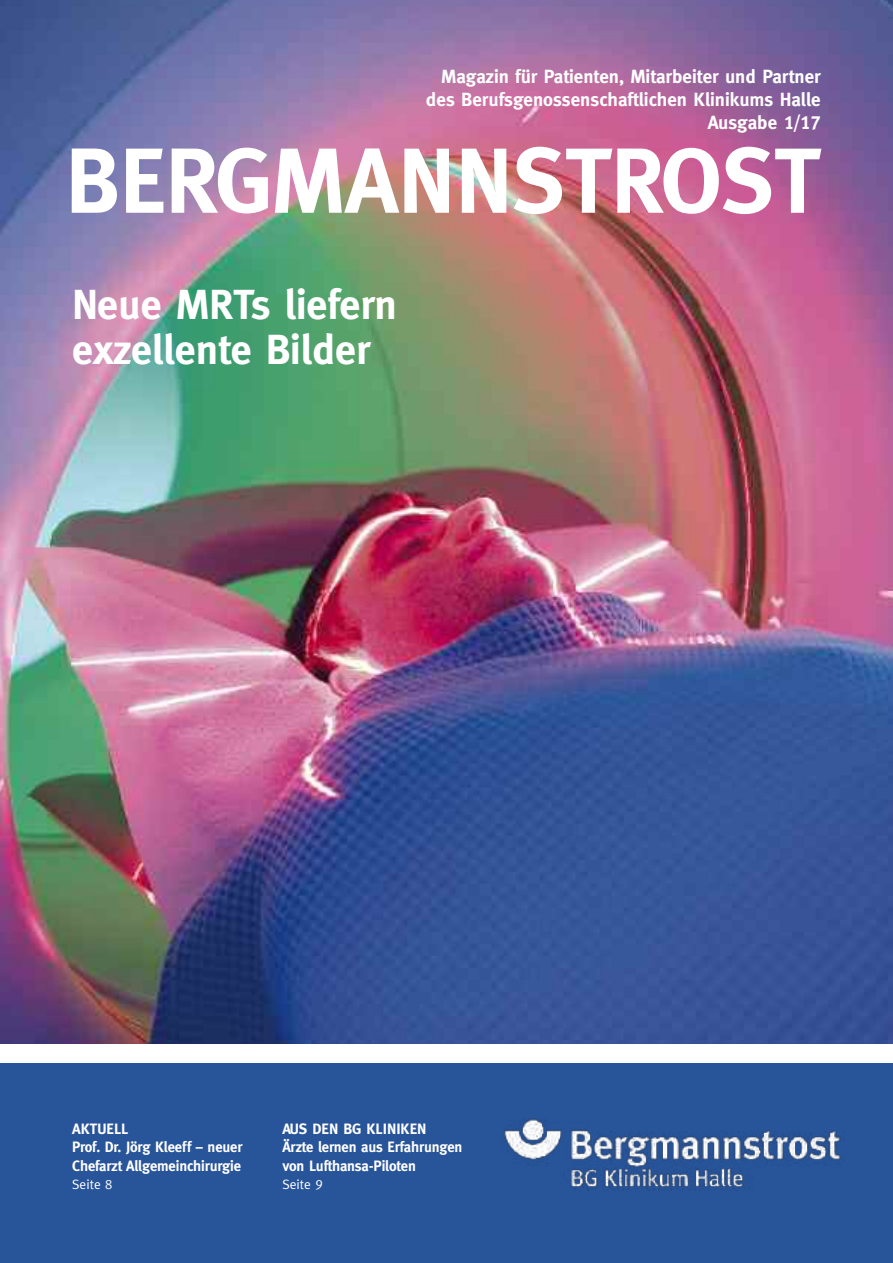
<style>
.page{position:relative;width:893px;height:1263px;background:#fff}
.page>*{position:absolute;margin:0;border:0;box-sizing:border-box;transform-origin:0 0}
.t1{font:700 92.25px "Meta";color:#fff}
.t2{font:700 42px/45px "Meta";color:#fff}
.t3{font:700 19.05px/22.8px "Meta";color:#fff;text-align:right}
.t4{font:700 15px/18px "Meta";letter-spacing:-.01em;color:#fff}
.t5{font:13.5px "Meta";color:#fff}
.s1{font-family:"Meta Bold Caps";font-weight:400}
.s2{font-family:"Meta Caps"}
</style>
<div class="page">
<img style="left:0;top:0;width:893px;height:1044px">
<div style="left:0;top:1062px;width:893px;height:201px;background:#28549a"></div>
<img style="left:504px;top:1118px;width:338px;height:72px">
<p class="t3" style="left:426px;top:65px;width:396px">Magazin für Patienten, Mitarbeiter und Partner des Berufsgenossenschaftlichen Klinikums Halle<br>Ausgabe <span class="s1">1/17</span></p>
<h1 class="t1" style="left:65px;top:127px;width:757px">BERGMANNSTROST</h1>
<h2 class="t2" style="left:72px;top:282px;width:326px">Neue MRTs liefern exzellente Bilder</h2>
<p class="t4" style="left:72px;top:1120px;width:172px">AKTUELL<br>Prof. Dr. Jörg Kleeff – neuer<br>Chefarzt Allgemeinchirurgie</p>
<p class="t5" style="left:72px;top:1176px;width:42px">Seite <span class="s2">8</span></p>
<p class="t4" style="left:282px;top:1120px;width:182px">AUS DEN BG KLINIKEN<br>Ärzte lernen aus Erfahrungen von Lufthansa-Piloten</p>
<p class="t5" style="left:282px;top:1176px;width:42px">Seite <span class="s2">9</span></p>
</div>
